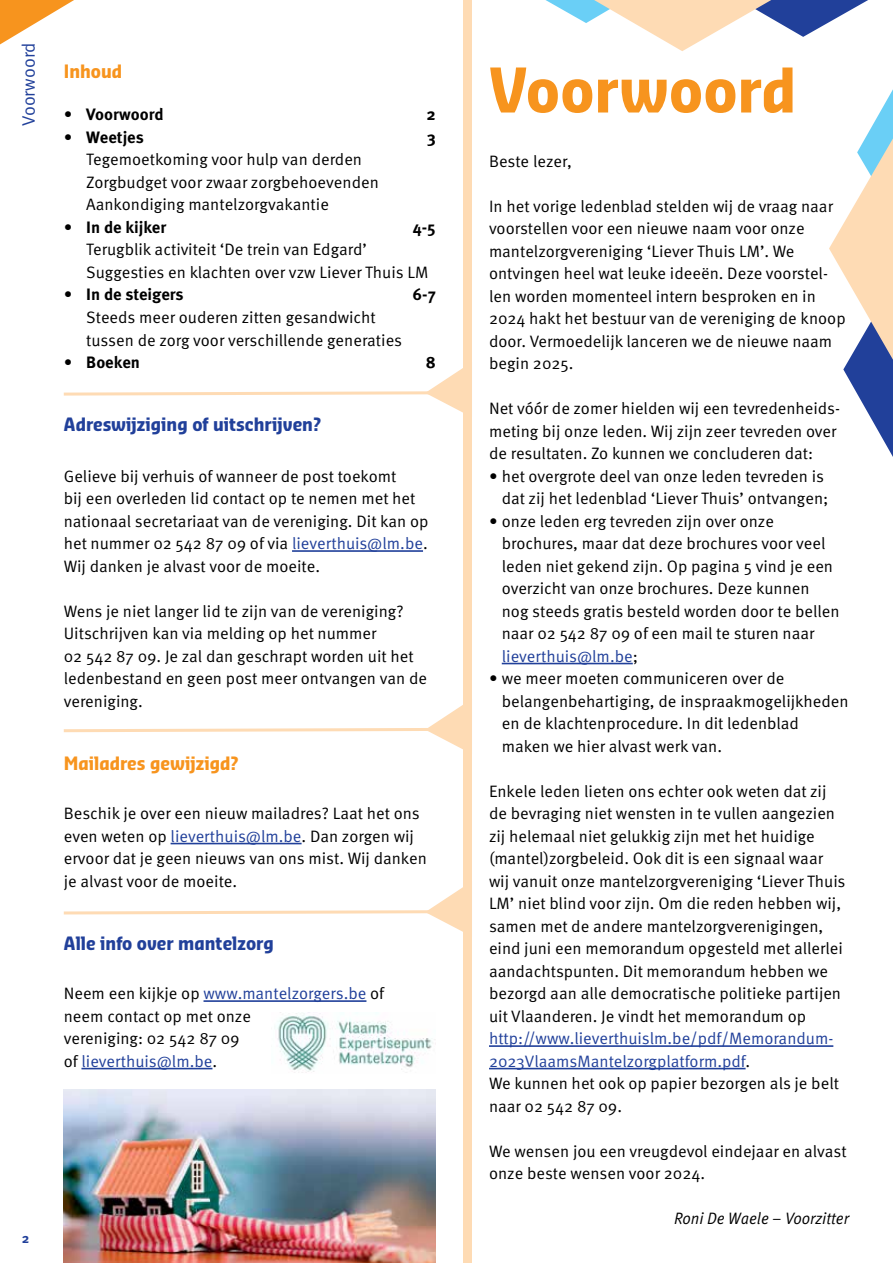
<style>
.page{position:relative;width:893px;height:1263px;background:#fff}
.page>*{position:absolute;margin:0;border:0;box-sizing:border-box;transform-origin:0 0}
.t1{font:700 60px "Sansa Con Pro";color:#f7941e}
.t2{font:700 18px "Sansa Con Pro";color:#21409a}
.t3{font:700 18px "Sansa Con Pro";color:#f7941e}
.t4{font:18px "Meta Pro Norm";color:#21409a}
.t5{font:16.5px/22.5px "Meta Pro Norm";color:#000}
.t6{font:16.5px/22.5px "Meta Pro Norm";color:#21409a}
.t7{font:700 16.5px "Meta Pro";color:#000}
.t8{font:16.5px "Meta Pro Norm Ita";color:#000;scale:.94 1}
.t9{font:700 13.5px "Meta Pro";color:#21409a}
.s1{font-family:"Meta Pro Norm";font-weight:400}
.s2{color:#21409a}
.s3{color:#000}
</style>
<div class="page">
<svg style="left:0;top:0;width:74px;height:45px"></svg>
<div style="left:463px;top:0;width:9px;height:1263px;background:#fedbb4"></div>
<svg style="left:545px;top:0;width:323px;height:51px"></svg>
<svg style="left:829px;top:89px;width:64px;height:368px"></svg>
<img style="left:277px;top:1012px;width:159px;height:61px">
<hr style="left:502px;top:663px;width:131px;height:1px;background:#21409a">
<hr style="left:489px;top:1045px;width:344px;height:2px;background:#21409a">
<hr style="left:489px;top:1068px;width:257px;height:1px;background:#21409a">
<svg style="left:63px;top:705px;width:400px;height:45px"></svg>
<svg style="left:63px;top:368px;width:400px;height:45px"></svg>
<svg style="left:63px;top:887px;width:400px;height:45px"></svg>
<img style="left:64px;top:1089px;width:372px;height:174px">
<hr style="left:292px;top:550px;width:131px;height:2px;background:#21409a">
<hr style="left:171px;top:843px;width:131px;height:1px;background:#21409a">
<hr style="left:204px;top:1000px;width:162px;height:2px;background:#21409a">
<hr style="left:81px;top:1068px;width:131px;height:1px;background:#21409a">
<p class="t4" style="left:15px;top:126px;width:85px;rotate:-90deg">Voorwoord</p>
<p class="t3" style="left:64px;top:59px;width:60px">Inhoud</p>
<p class="t7" style="left:64px;top:102px;width:101px"><span class="s1">•</span> Voorwoord</p>
<p class="t7" style="left:426px;top:102px;width:11px">2</p>
<p class="t7" style="left:64px;top:124px;width:81px"><span class="s1">•</span> Weetjes</p>
<p class="t7" style="left:427px;top:124px;width:11px">3</p>
<p class="t5" style="left:86px;top:147px;width:294px">Tegemoetkoming voor hulp van derden<br>Zorgbudget voor zwaar zorgbehoevenden<br>Aankondiging mantelzorgvakantie</p>
<p class="t7" style="left:64px;top:214px;width:104px"><span class="s1">•</span> In de kijker</p>
<p class="t7" style="left:413px;top:214px;width:24px">4-5</p>
<p class="t5" style="left:86px;top:237px;width:343px">Terugblik activiteit ‘De trein van Edgard’<br>Suggesties en klachten over vzw Liever Thuis LM</p>
<p class="t7" style="left:64px;top:282px;width:121px"><span class="s1">•</span> In de steigers</p>
<p class="t7" style="left:413px;top:282px;width:25px">6-7</p>
<p class="t5" style="left:86px;top:305px;width:317px">Steeds meer ouderen zitten gesandwicht tussen de zorg voor verschillende generaties</p>
<p class="t7" style="left:64px;top:349px;width:78px"><span class="s1">•</span> Boeken</p>
<p class="t7" style="left:426px;top:349px;width:11px">8</p>
<p class="t2" style="left:64px;top:412px;width:259px">Adreswijziging of uitschrijven?</p>
<p class="t5" style="left:64px;top:463px;width:366px">Gelieve bij verhuis of wanneer de post toekomt<br>bij een overleden lid contact op te nemen met het nationaal secretariaat van de vereniging. Dit kan op het nummer 02 542 87 09 of via <span class="s2">lieverthuis@lm.be</span>.<br>Wij danken je alvast voor de moeite.</p>
<p class="t5" style="left:64px;top:598px;width:365px">Wens je niet langer lid te zijn van de vereniging?<br>Uitschrijven kan via melding op het nummer<br>02 542 87 09. Je zal dan geschrapt worden uit het ledenbestand en geen post meer ontvangen van de vereniging.</p>
<p class="t3" style="left:64px;top:750px;width:176px">Mailadres gewijzigd?</p>
<p class="t5" style="left:64px;top:801px;width:365px">Beschik je over een nieuw mailadres? Laat het ons even weten op <span class="s2">lieverthuis@lm.be</span>. Dan zorgen wij ervoor dat je geen nieuws van ons mist. Wij danken je alvast voor de moeite.</p>
<p class="t2" style="left:64px;top:930px;width:212px">Alle info over mantelzorg</p>
<p class="t5" style="left:64px;top:981px;width:322px">Neem een kijkje op <span class="s2">www.mantelzorgers.be</span> of neem contact op met onze<br>vereniging: 02 542 87 09<br>of <span class="s2">lieverthuis@lm.be</span>.</p>
<p class="t9" style="left:22px;top:1228px;width:9px">2</p>
<h1 class="t1" style="left:489px;top:49px;width:309px">Voorwoord</h1>
<p class="t5" style="left:489px;top:148px;width:84px">Beste lezer,</p>
<p class="t5" style="left:489px;top:193px;width:358px">In het vorige ledenblad stelden wij de vraag naar voorstellen voor een nieuwe naam voor onze mantelzorgvereniging ‘Liever Thuis LM’. We ontvingen heel wat leuke ideeën. Deze voorstel&shy;len worden momenteel intern besproken en in 2024 hakt het bestuur van de vereniging de knoop door. Vermoedelijk lanceren we de nieuwe naam begin 2025.</p>
<p class="t5" style="left:489px;top:396px;width:353px">Net vóór de zomer hielden wij een tevredenheids&shy;meting bij onze leden. Wij zijn zeer tevreden over de resultaten. Zo kunnen we concluderen dat:</p>
<p class="t5" style="left:489px;top:464px;width:341px;text-align:right">• het overgrote deel van onze leden tevreden is dat zij het ledenblad ‘Liever Thuis’ ontvangen;</p>
<p class="t5" style="left:502px;top:509px;width:339px;text-indent:-13px">• onze leden erg tevreden zijn over onze brochures, maar dat deze brochures voor veel leden niet gekend zijn. Op pagina 5 vind je een overzicht van onze brochures. Deze kunnen nog steeds gratis besteld worden door te bellen naar 02 542 87 09 of een mail te sturen naar <span class="s2">lieverthuis@lm.be</span>;</p>
<p class="t5" style="left:502px;top:666px;width:348px;text-indent:-13px">• we meer moeten communiceren over de belangenbehartiging, de inspraakmogelijkheden en de klachtenprocedure. In dit ledenblad maken we hier alvast werk van.</p>
<p class="t5" style="left:489px;top:779px;width:358px">Enkele leden lieten ons echter ook weten dat zij de bevraging niet wensten in te vullen aangezien zij helemaal niet gelukkig zijn met het huidige (mantel)zorgbeleid. Ook dit is een signaal waar wij vanuit onze mantelzorgvereniging ‘Liever Thuis LM’ niet blind voor zijn. Om die reden hebben wij, samen met de andere mantelzorgverenigingen, eind juni een memorandum opgesteld met allerlei aandachtspunten. Dit memorandum hebben we bezorgd aan alle democratische politieke partijen uit Vlaanderen. Je vindt het memorandum op</p>
<p class="t6" style="left:489px;top:1026px;width:352px">http://www.lieverthuislm.be/pdf/Memorandum-2023VlaamsMantelzorgplatform.pdf<span class="s3">.<br>We kunnen het ook op papier bezorgen als je belt naar 02 542 87 09.</span></p>
<p class="t5" style="left:489px;top:1139px;width:359px">We wensen jou een vreugdevol eindejaar en alvast onze beste wensen voor 2024.</p>
<p class="t8" style="left:674px;top:1206px;width:188px">Roni De Waele – Voorzitter</p>
</div>
